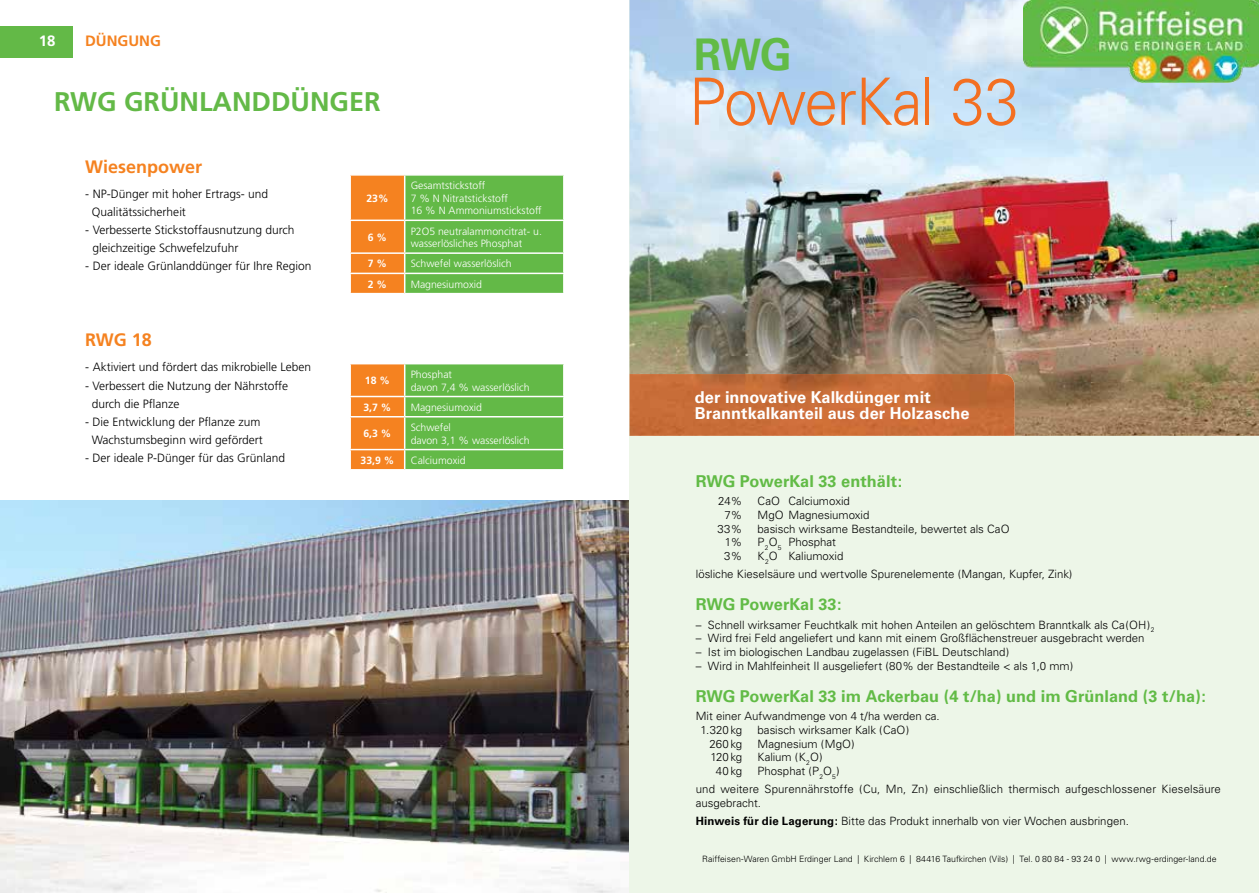
<style>
.page{position:relative;width:1259px;height:893px;background:#fff}
.page>*{position:absolute;margin:0;border:0;box-sizing:border-box;transform-origin:0 0}
.t1{font:300 65.4px "Univers CE";letter-spacing:-.025em;color:#f36f21;scale:.93 1}
.t2{font:700 43.5px "Univers CE";color:#62bb46;scale:.93 1}
.t3{font:700 27px "Frutiger";color:#63b947}
.t4{font:700 18px "Frutiger";color:#f58220}
.t5{font:700 16.35px "Univers CE";color:#62bb46}
.t6{font:700 16.35px/16.4px "Univers CE";color:#fff}
.t7{font:700 15px "Frutiger";color:#f58220}
.t8{font:700 15px "Frutiger";color:#fff}
.t9{font:300 12px/18px "Frutiger";color:#000}
.t10{font:300 11.4px/18.3px "Univers CE";letter-spacing:-.005em;color:#000}
.t11{font:300 10.5px/12.6px "Frutiger";color:#fff}
.t12{font:700 10.5px "Frutiger";color:#fff}
.t13{font:300 8.7px "Univers CE";color:#000}
.s1{font-weight:700}
</style>
<div class="page">
<div style="left:0;top:26px;width:72px;height:32px;background:#63b947"></div>
<img style="left:0;top:501px;width:629px;height:392px">
<svg style="left:350px;top:175px;width:214px;height:118px;background:#8eb049"></svg>
<svg style="left:350px;top:364px;width:214px;height:106px;background:#8fb04a"></svg>
<hr style="left:349px;top:469px;width:56px;height:2px;background:#fff">
<div style="left:629px;top:0;width:630px;height:893px;background:#edf6e8"></div>
<img style="left:629px;top:0;width:630px;height:436px">
<img style="left:629px;top:374px;width:385px;height:62px">
<img style="left:1024px;top:0;width:235px;height:83px">
<h3 class="t8" style="left:39px;top:32px;width:18px">18</h3>
<h3 class="t7" style="left:85px;top:32px;width:77px">dÜNGUNG</h3>
<h3 class="t3" style="left:54px;top:86px;width:328px">RWG GRÜNLANDDÜNGER</h3>
<h3 class="t4" style="left:85px;top:156px;width:119px">Wiesenpower</h3>
<p class="t9" style="left:92px;top:185px;width:178px;text-indent:-7px">- NP-Dünger mit hoher Ertrags- und<br>Qualitätssicherheit</p>
<p class="t9" style="left:92px;top:221px;width:204px;text-indent:-7px">- Verbesserte Stickstoffausnutzung durch gleichzeitige Schwefelzufuhr</p>
<p class="t9" style="left:85px;top:257px;width:228px">- Der ideale Grünlanddünger für Ihre Region</p>
<h3 class="t4" style="left:85px;top:329px;width:68px">RWG 18</h3>
<p class="t9" style="left:85px;top:358px;width:228px">- Aktiviert und fördert das mikrobielle Leben</p>
<p class="t9" style="left:92px;top:376px;width:198px;text-indent:-7px">- Verbessert die Nutzung der Nährstoffe durch die Pflanze</p>
<p class="t9" style="left:85px;top:412px;width:179px;text-align:center">- Die Entwicklung der Pflanze zum<br>Wachstumsbeginn wird gefördert</p>
<p class="t9" style="left:85px;top:448px;width:202px">- Der ideale P-Dünger für das Grünland</p>
<p class="t12" style="left:366px;top:192px;width:24px">23%</p>
<p class="t11" style="left:411px;top:179px;width:133px">Gesamtstickstoff<br>7 % N Nitratstickstoff<br>16 % N Ammoniumstickstoff</p>
<p class="t12" style="left:368px;top:231px;width:21px">6 %</p>
<p class="t11" style="left:411px;top:225px;width:133px">P2O5 neutralammoncitrat- u. wasserlösliches Phosphat</p>
<p class="t12" style="left:368px;top:258px;width:21px">7 %</p>
<p class="t11" style="left:411px;top:257px;width:102px">Schwefel wasserlöslich</p>
<p class="t12" style="left:368px;top:278px;width:21px">2 %</p>
<p class="t11" style="left:411px;top:278px;width:73px">Magnesiumoxid</p>
<p class="t12" style="left:365px;top:374px;width:27px">18 %</p>
<p class="t11" style="left:411px;top:368px;width:121px">Phosphat<br>davon 7,4 % wasserlöslich</p>
<p class="t12" style="left:363px;top:401px;width:30px">3,7 %</p>
<p class="t11" style="left:411px;top:401px;width:73px">Magnesiumoxid</p>
<p class="t12" style="left:363px;top:427px;width:30px">6,3 %</p>
<p class="t11" style="left:411px;top:421px;width:121px">Schwefel<br>davon 3,1 % wasserlöslich</p>
<p class="t12" style="left:360px;top:454px;width:35px">33,9 %</p>
<p class="t11" style="left:411px;top:454px;width:56px">Calciumoxid</p>
<h2 class="t2" style="left:694px;top:29px;width:106px">RWG</h2>
<h1 class="t1" style="left:689px;top:65px;width:356px">PowerKal 33</h1>
<h3 class="t6" style="left:695px;top:390px;width:276px">der innovative Kalkdünger mit<br>Branntkalkanteil aus der Holzasche</h3>
<h3 class="t5" style="left:696px;top:471px;width:208px">RWG PowerKal 33 enthält:</h3>
<p class="t10" style="left:718px;top:492px;width:25px">24%</p>
<p class="t10" style="left:757px;top:492px;width:94px">CaO Calciumoxid</p>
<p class="t10" style="left:724px;top:506px;width:19px">7%</p>
<p class="t10" style="left:757px;top:506px;width:113px">MgO Magnesiumoxid</p>
<p class="t10" style="left:717px;top:520px;width:26px">33%</p>
<p class="t10" style="left:757px;top:520px;width:253px">basisch wirksame Bestandteile, bewertet als CaO</p>
<p class="t10" style="left:725px;top:533px;width:19px">1%</p>
<p class="t10" style="left:757px;top:533px;width:80px">P<sub>2</sub>O<sub>5</sub> Phosphat</p>
<p class="t10" style="left:724px;top:547px;width:19px">3%</p>
<p class="t10" style="left:696px;top:547px;width:378px;text-indent:62px">K<sub>2</sub>O Kaliumoxid<br>lösliche Kieselsäure und wertvolle Spurenelemente (Mangan, Kupfer, Zink)</p>
<h3 class="t5" style="left:696px;top:595px;width:147px">RWG PowerKal 33:</h3>
<p class="t10" style="left:696px;top:616px;width:460px">– Schnell wirksamer Feuchtkalk mit hohen Anteilen an gelöschtem Branntkalk als Ca(OH)<sub>2</sub></p>
<p class="t10" style="left:696px;top:629px;width:450px">– Wird frei Feld angeliefert und kann mit einem Großflächenstreuer ausgebracht werden</p>
<p class="t10" style="left:696px;top:643px;width:315px">– Ist im biologischen Landbau zugelassen (FiBL Deutschland)</p>
<p class="t10" style="left:696px;top:657px;width:379px">– Wird in Mahlfeinheit II ausgeliefert (80% der Bestandteile &lt; als 1,0 mm)</p>
<h3 class="t5" style="left:696px;top:686px;width:511px">RWG PowerKal 33 im Ackerbau (4 t/ha) und im Grünland (3 t/ha):</h3>
<p class="t10" style="left:700px;top:709px;width:241px;line-height:13.6px;text-indent:-5px">Mit einer Aufwandmenge von 4 t/ha werden ca.<br>1.320 kg</p>
<p class="t10" style="left:757px;top:721px;width:153px">basisch wirksamer Kalk (CaO)</p>
<p class="t10" style="left:709px;top:735px;width:34px">260 kg</p>
<p class="t10" style="left:757px;top:735px;width:99px">Magnesium (MgO)</p>
<p class="t10" style="left:710px;top:748px;width:33px">120 kg</p>
<p class="t10" style="left:757px;top:748px;width:67px">Kalium (K<sub>2</sub>O)</p>
<p class="t10" style="left:716px;top:762px;width:28px">40 kg</p>
<p class="t10" style="left:696px;top:762px;width:526px;text-indent:62px">Phosphat (P<sub>2</sub>O<sub>5</sub>)<br>und weitere Spurennährstoffe (Cu, Mn, Zn) einschließlich thermisch aufgeschlossener Kieselsäure</p>
<p class="t10" style="left:696px;top:794px;width:434px">ausgebracht.<br><span class="s1">Hinweis für die Lagerung:</span> Bitte das Produkt innerhalb von vier Wochen ausbringen.</p>
<p class="t13" style="left:702px;top:854px;width:516px">Raiffeisen-Waren GmbH Erdinger Land | Kirchlern 6 | 84416 Taufkirchen (Vils) | Tel. 0 80 84 - 93 24 0 | www.rwg-erdinger-land.de</p>
</div>
